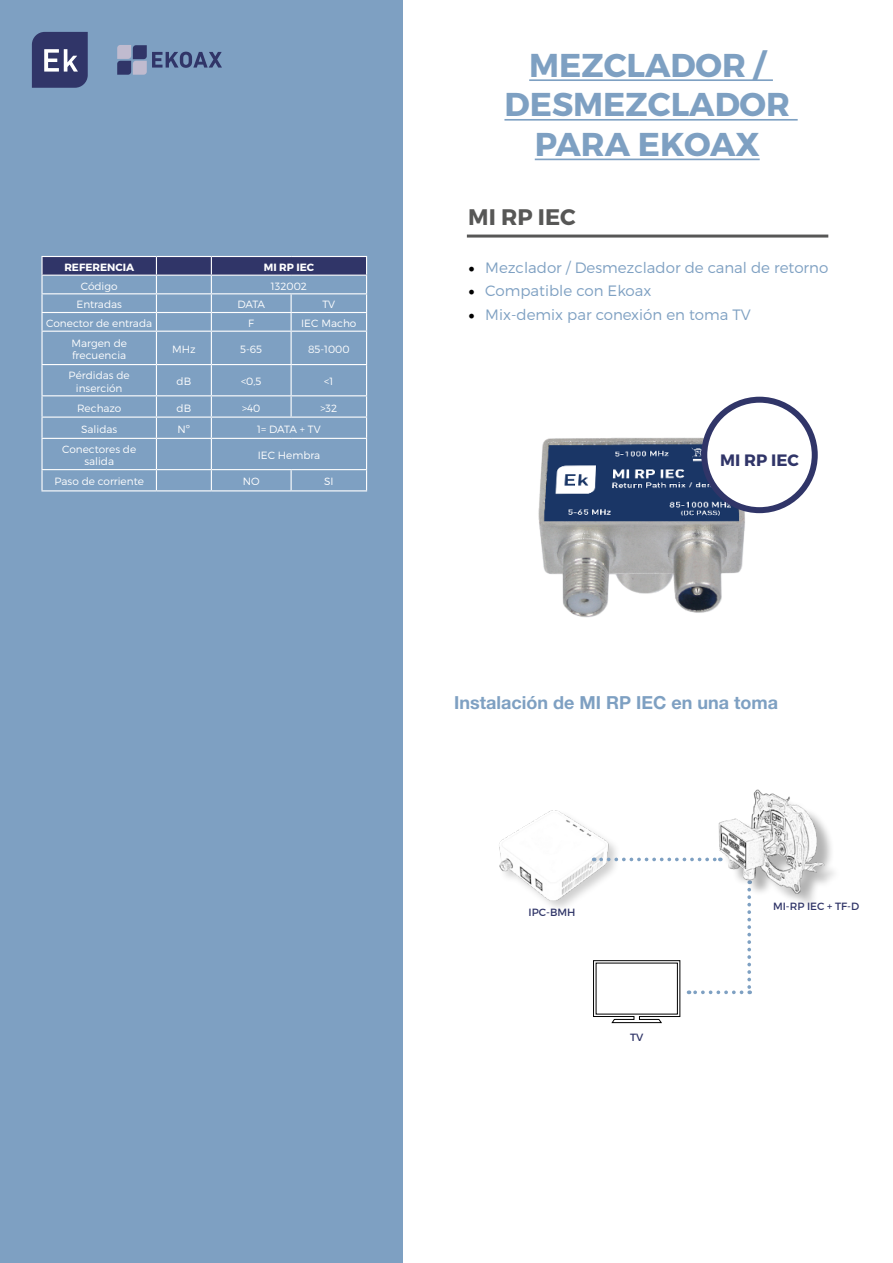
<style>
.page{position:relative;width:893px;height:1263px;background:#fff}
.page>*{position:absolute;margin:0;border:0;box-sizing:border-box;transform-origin:0 0}
.t1{font:700 33px/39.6px "Montserrat";color:#7ea0c2;text-align:center}
.t2{font:700 22.5px "Montserrat";color:#575756}
.t3{font:700 18px "Helvetica Neue LT Std";color:#7ea0c2}
.t4{font:700 16.5px "Montserrat";color:#303568}
.t5{font:300 15px "Montserrat";color:#7ea0c2}
.t6{font:300 10.5px/12.6px "Montserrat";color:#fff;text-align:center}
.t7{font:10.5px "Montserrat";color:#303568}
.t8{font:700 10.5px "Montserrat";color:#fff}
.s1{font-family:"Minion Pro";font-weight:400;font-size:18px;color:#000}
</style>
<div class="page">
<div style="left:0;top:0;width:402px;height:1263px;background:#7ea0c2"></div>
<svg style="left:32px;top:32px;width:56px;height:56px;background:#494e7b"></svg>
<hr style="left:467px;top:235px;width:361px;height:3px;background:#575756">
<svg style="left:41px;top:256px;width:326px;height:75px"></svg>
<hr style="left:41px;top:331px;width:115px;height:1px;background:#fff">
<hr style="left:41px;top:332px;width:2px;height:32px;background:#fff">
<hr style="left:156px;top:331px;width:55px;height:1px;background:#fff">
<hr style="left:156px;top:332px;width:1px;height:32px;background:#fff">
<hr style="left:211px;top:331px;width:80px;height:1px;background:#fff">
<hr style="left:211px;top:332px;width:1px;height:32px;background:#fff">
<hr style="left:291px;top:331px;width:76px;height:1px;background:#fff">
<hr style="left:291px;top:332px;width:1px;height:32px;background:#fff">
<hr style="left:366px;top:332px;width:1px;height:32px;background:#fff">
<hr style="left:41px;top:364px;width:115px;height:1px;background:#fff">
<hr style="left:41px;top:365px;width:2px;height:30px;background:#fff">
<hr style="left:156px;top:364px;width:55px;height:1px;background:#fff">
<hr style="left:156px;top:365px;width:1px;height:30px;background:#fff">
<hr style="left:211px;top:364px;width:80px;height:1px;background:#fff">
<hr style="left:211px;top:365px;width:1px;height:30px;background:#fff">
<hr style="left:291px;top:364px;width:76px;height:1px;background:#fff">
<hr style="left:291px;top:365px;width:1px;height:30px;background:#fff">
<hr style="left:366px;top:365px;width:1px;height:30px;background:#fff">
<hr style="left:41px;top:395px;width:115px;height:1px;background:#fff">
<hr style="left:41px;top:396px;width:2px;height:20px;background:#fff">
<hr style="left:156px;top:395px;width:55px;height:1px;background:#fff">
<hr style="left:211px;top:395px;width:80px;height:1px;background:#fff">
<hr style="left:291px;top:395px;width:76px;height:1px;background:#fff">
<svg style="left:291px;top:396px;width:1px;height:20px"></svg>
<hr style="left:41px;top:416px;width:115px;height:2px;background:#fff">
<hr style="left:41px;top:418px;width:2px;height:20px;background:#fff">
<hr style="left:156px;top:416px;width:55px;height:2px;background:#fff">
<svg style="left:156px;top:396px;width:1px;height:42px"></svg>
<hr style="left:211px;top:416px;width:80px;height:2px;background:#fff">
<svg style="left:211px;top:396px;width:1px;height:42px"></svg>
<hr style="left:291px;top:416px;width:76px;height:2px;background:#fff">
<svg style="left:366px;top:396px;width:1px;height:42px"></svg>
<hr style="left:41px;top:438px;width:115px;height:1px;background:#fff">
<hr style="left:41px;top:439px;width:2px;height:30px;background:#fff">
<hr style="left:156px;top:438px;width:55px;height:1px;background:#fff">
<hr style="left:156px;top:439px;width:1px;height:30px;background:#fff">
<hr style="left:211px;top:438px;width:80px;height:1px;background:#fff">
<hr style="left:211px;top:439px;width:1px;height:30px;background:#fff">
<hr style="left:291px;top:438px;width:76px;height:1px;background:#fff">
<hr style="left:366px;top:439px;width:1px;height:30px;background:#fff">
<hr style="left:41px;top:469px;width:115px;height:1px;background:#fff">
<hr style="left:41px;top:470px;width:2px;height:20px;background:#fff">
<hr style="left:156px;top:469px;width:55px;height:1px;background:#fff">
<svg style="left:156px;top:470px;width:1px;height:20px"></svg>
<hr style="left:211px;top:469px;width:80px;height:1px;background:#fff">
<svg style="left:211px;top:470px;width:1px;height:20px"></svg>
<hr style="left:291px;top:469px;width:76px;height:1px;background:#fff">
<svg style="left:291px;top:470px;width:1px;height:20px"></svg>
<svg style="left:366px;top:470px;width:1px;height:20px"></svg>
<hr style="left:41px;top:490px;width:115px;height:1px;background:#fff">
<hr style="left:156px;top:490px;width:55px;height:1px;background:#fff">
<hr style="left:211px;top:490px;width:80px;height:1px;background:#fff">
<hr style="left:291px;top:490px;width:76px;height:1px;background:#fff">
<hr style="left:529px;top:79px;width:244px;height:2px;background:#7ea0c2">
<hr style="left:504px;top:119px;width:294px;height:2px;background:#7ea0c2">
<hr style="left:535px;top:159px;width:225px;height:1px;background:#7ea0c2">
<img style="left:538px;top:417px;width:252px;height:201px">
<div style="left:704px;top:400px;width:111px;height:110px;background:#fff;border-radius:50%"></div>
<div style="left:701px;top:397px;width:117px;height:116px;border:6px solid #303568;border-radius:50%"></div>
<img style="left:499px;top:810px;width:117px;height:96px">
<svg style="left:601px;top:857px;width:108px;height:4px"></svg>
<svg style="left:688px;top:910px;width:63px;height:84px"></svg>
<img style="left:712px;top:789px;width:122px;height:113px">
<svg style="left:593px;top:960px;width:88px;height:63px"></svg>
<svg style="left:117px;top:45px;width:105px;height:30px"></svg>
<p class="t8" style="left:64px;top:261px;width:71px">REFERENCIA</p>
<p class="t8" style="left:264px;top:261px;width:52px">MI RP IEC</p>
<p class="t6" style="left:81px;top:279px;width:38px">Código</p>
<p class="t6" style="left:271px;top:279px;width:37px">132002</p>
<p class="t6" style="left:77px;top:298px;width:47px">Entradas</p>
<p class="t6" style="left:237px;top:298px;width:29px">DATA</p>
<p class="t6" style="left:322px;top:298px;width:14px">TV</p>
<p class="t6" style="left:46px;top:317px;width:107px">Conector de entrada</p>
<p class="t6" style="left:248px;top:317px;width:7px">F</p>
<p class="t6" style="left:301px;top:317px;width:57px">IEC Macho</p>
<p class="t6" style="left:71px;top:336px;width:57px;text-align:left">Margen de frecuencia</p>
<p class="t6" style="left:172px;top:343px;width:25px">MHz</p>
<p class="t6" style="left:240px;top:343px;width:24px">5-65</p>
<p class="t6" style="left:308px;top:343px;width:43px">85-1000</p>
<p class="t6" style="left:69px;top:369px;width:63px">Pérdidas de inserción</p>
<p class="t6" style="left:177px;top:375px;width:16px">dB</p>
<p class="t6" style="left:241px;top:375px;width:22px">&lt;0,5</p>
<p class="t6" style="left:324px;top:375px;width:11px">&lt;1</p>
<p class="t6" style="left:77px;top:401px;width:46px">Rechazo</p>
<p class="t6" style="left:177px;top:401px;width:16px">dB</p>
<p class="t6" style="left:242px;top:401px;width:20px">&gt;40</p>
<p class="t6" style="left:320px;top:401px;width:18px">&gt;32</p>
<p class="t6" style="left:81px;top:423px;width:38px">Salidas</p>
<p class="t6" style="left:178px;top:423px;width:14px">Nº</p>
<p class="t6" style="left:257px;top:423px;width:65px">1= DATA + TV</p>
<p class="t6" style="left:62px;top:443px;width:76px">Conectores de salida</p>
<p class="t6" style="left:258px;top:449px;width:64px">IEC Hembra</p>
<p class="t6" style="left:55px;top:475px;width:91px">Paso de corriente</p>
<p class="t6" style="left:243px;top:475px;width:18px">NO</p>
<p class="t6" style="left:324px;top:475px;width:11px">SI</p>
<h1 class="t1" style="left:504px;top:46px;width:287px">MEZCLADOR /<br>DESMEZCLADOR<br>PARA EKOAX</h1>
<h2 class="t2" style="left:468px;top:203px;width:109px">MI RP IEC</h2>
<h3 class="t5" style="left:468px;top:258px;width:361px"><span class="s1">•</span> Mezclador / Desmezclador de canal de retorno</h3>
<h3 class="t5" style="left:468px;top:282px;width:185px"><span class="s1">•</span> Compatible con Ekoax</h3>
<h3 class="t5" style="left:468px;top:306px;width:284px"><span class="s1">•</span> Mix-demix par conexión en toma TV</h3>
<h3 class="t4" style="left:720px;top:450px;width:80px">MI RP IEC</h3>
<h3 class="t3" style="left:454px;top:691px;width:325px">Instalación de MI RP IEC en una toma</h3>
<p class="t7" style="left:529px;top:906px;width:48px">IPC-BMH</p>
<p class="t7" style="left:630px;top:1031px;width:15px">TV</p>
<p class="t7" style="left:773px;top:900px;width:88px">MI-RP IEC + TF-D</p>
</div>
